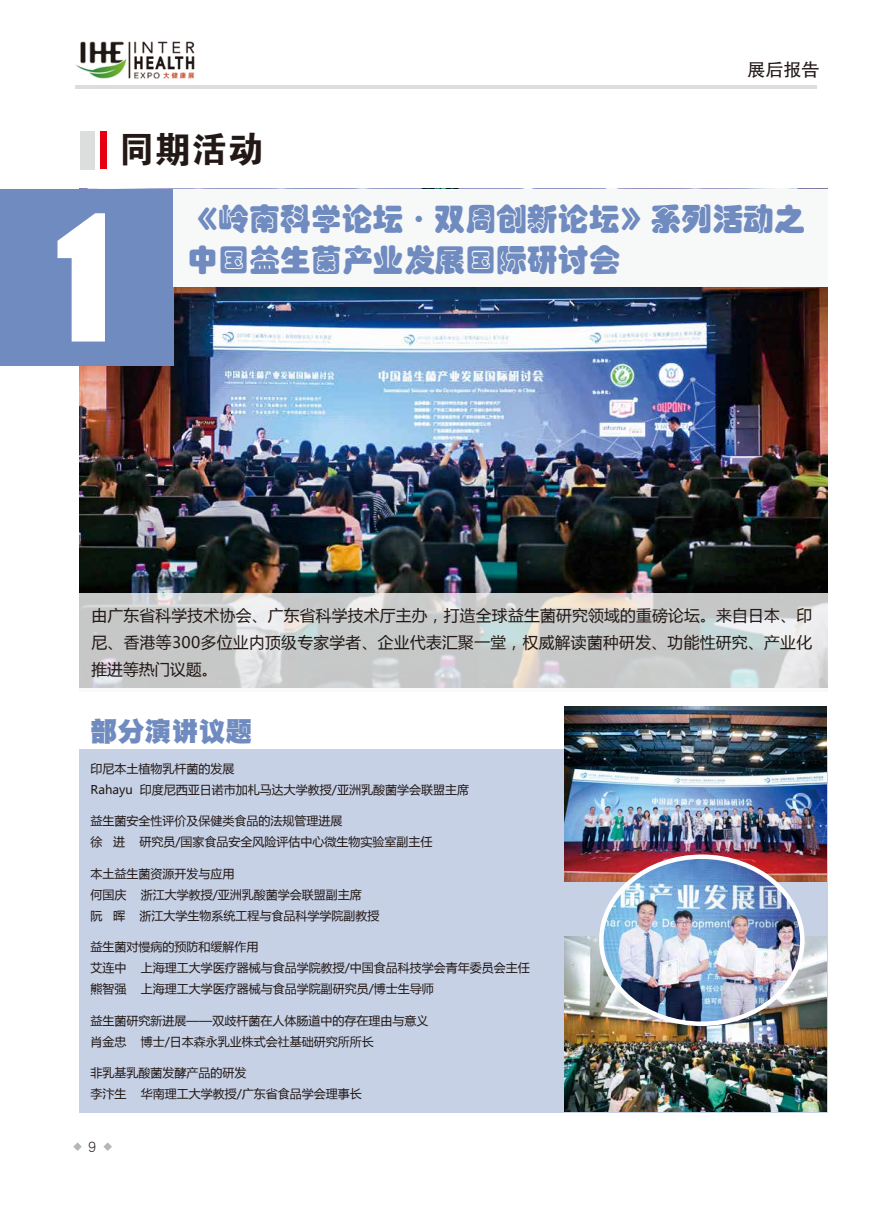
<style>
.page{position:relative;width:893px;height:1212px;background:#fff}
.page>*{position:absolute;margin:0;border:0;box-sizing:border-box;transform-origin:0 0}
.t1{font:178.8px "DF Zong Yi W9";color:#fff}
.t2{font:36.3px "FZDHTJW GB1 0";color:#221815}
.t3{font:30.9px/41.1px "ST Hupo";color:#708bc0}
.t4{font:27px "DFP Hei W12";color:#708bc0}
.t5{font:18px "FZHTJW GB1 0";color:#221815}
.t6{font:15.75px/27px "Microsoft Ya Hei";letter-spacing:.02em;color:#221815;text-align:justify}
.t7{font:15.75px "DFP Yuan W3";color:#221815}
.t8{font:12px/21px "Microsoft Ya Hei";color:#221815}
</style>
<div class="page">
<div style="left:79px;top:749px;width:749px;height:363px;background:#c6d1e6"></div>
<svg style="left:73px;top:1142px;width:9px;height:9px"></svg>
<svg style="left:103px;top:1142px;width:9px;height:9px"></svg>
<img style="left:76px;top:41px;width:119px;height:38px">
<hr style="left:76px;top:86px;width:741px;height:3px;background:#dcdddd">
<div style="left:80px;top:131px;width:14px;height:38px;background:#dcdddd"></div>
<div style="left:100px;top:131px;width:7px;height:38px;background:#e60012"></div>
<img style="left:565px;top:937px;width:262px;height:174px">
<img style="left:565px;top:707px;width:262px;height:174px">
<img style="left:79px;top:287px;width:749px;height:306px">
<div style="left:0;top:189px;width:173px;height:177px;background:#708bc0"></div>
<div style="left:173px;top:189px;width:655px;height:98px;background:#f7f8f8"></div>
<svg style="left:79px;top:593px;width:749px;height:95px;background:#cecfcf"></svg>
<img style="left:601px;top:857px;width:201px;height:167px">
<div style="left:599px;top:854px;width:206px;height:172px;border:4px solid #fff;border-radius:50%"></div>
<h2 class="t2" style="left:119px;top:130px;width:147px">同期活动</h2>
<h3 class="t5" style="left:747px;top:60px;width:73px">展后报告</h3>
<h1 class="t1" style="left:43px;top:188px;width:91px">1</h1>
<h3 class="t3" style="left:187px;top:199px;width:619px">《岭南科学论坛·双周创新论坛》系列活动之中国益生菌产业发展国际研讨会</h3>
<h3 class="t6" style="left:92px;top:601px;width:722px">由广东省科学技术协会、广东省科学技术厅主办，打造全球益生菌研究领域的重磅论坛。来自日本、印尼、香港等300多位业内顶级专家学者、企业代表汇聚一堂，权威解读菌种研发、功能性研究、产业化推进等热门议题。</h3>
<h3 class="t4" style="left:91px;top:718px;width:164px">部分演讲议题</h3>
<p class="t8" style="left:91px;top:757px;width:380px">印尼本土植物乳杆菌的发展<br>Rahayu 印度尼西亚日诺市加札马达大学教授/亚洲乳酸菌学会联盟主席</p>
<p class="t8" style="left:91px;top:810px;width:343px">益生菌安全性评价及保健类食品的法规管理进展<br>徐 进 研究员/国家食品安全风险评估中心微生物实验室副主任</p>
<p class="t8" style="left:91px;top:862px;width:290px">本土益生菌资源开发与应用<br>何国庆 浙江大学教授/亚洲乳酸菌学会联盟副主席<br>阮 晖 浙江大学生物系统工程与食品科学学院副教授</p>
<p class="t8" style="left:91px;top:936px;width:441px">益生菌对慢病的预防和缓解作用<br>艾连中 上海理工大学医疗器械与食品学院教授/中国食品科技学会青年委员会主任熊智强 上海理工大学医疗器械与食品学院副研究员/博士生导师</p>
<p class="t8" style="left:91px;top:1009px;width:339px">益生菌研究新进展——双歧杆菌在人体肠道中的存在理由与意义肖金忠 博士/日本森永乳业株式会社基础研究所所长</p>
<p class="t8" style="left:91px;top:1062px;width:273px">非乳基乳酸菌发酵产品的研发<br>李汴生 华南理工大学教授/广东省食品学会理事长</p>
<h3 class="t7" style="left:88px;top:1138px;width:10px">9</h3>
</div>
